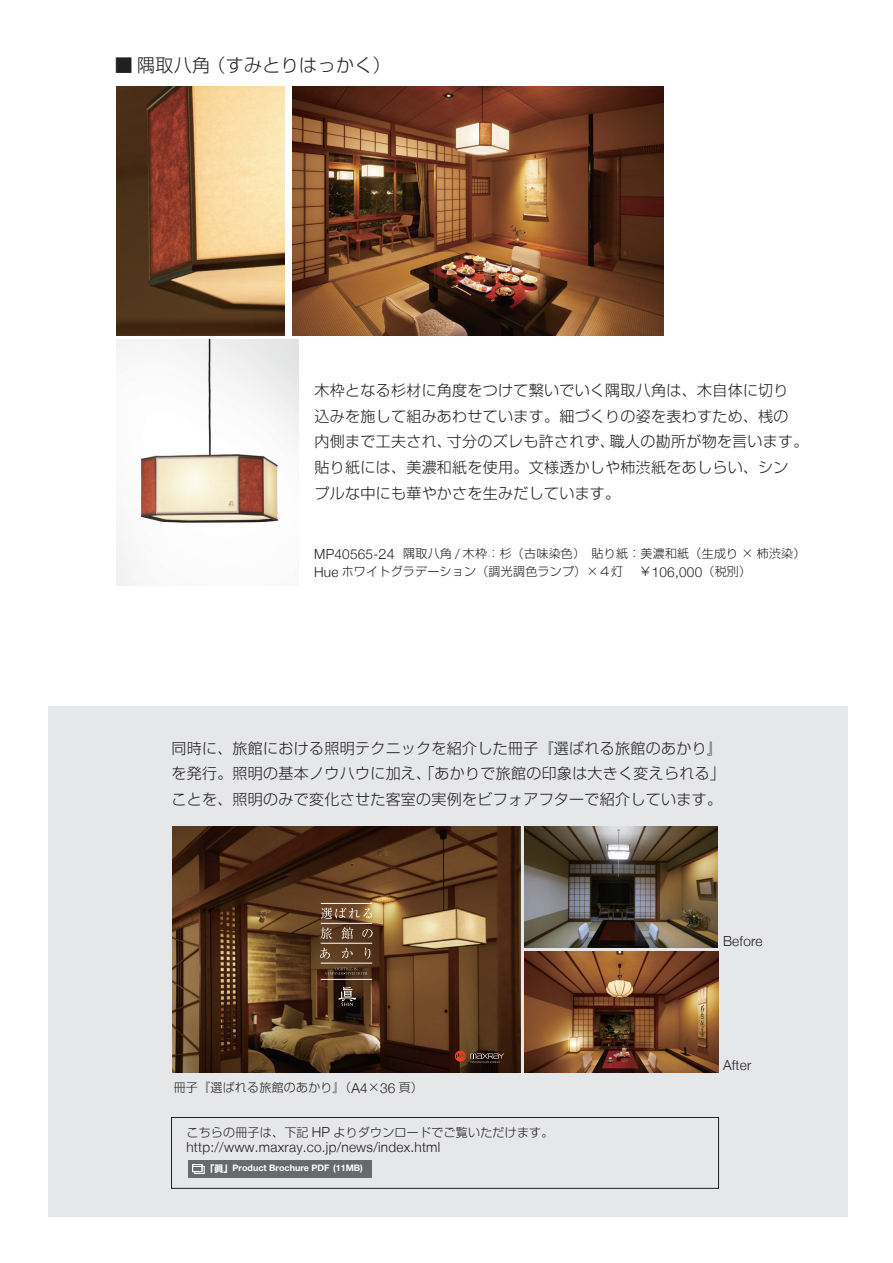
<style>
.page{position:relative;width:893px;height:1263px;background:#fff}
.page>*{position:absolute;margin:0;border:0;box-sizing:border-box;transform-origin:0 0}
.t1{font:300 18px "Shin Go Pro";letter-spacing:.02em;color:#231f20}
.t2{font:300 15px/25.5px "Shin Go Pro";letter-spacing:.02em;color:#231f20}
.t3{font:300 13.8px "Helvetica Neue LT";letter-spacing:.02em;color:#231f20}
.t4{font:300 12px/18px "Shin Go Pro";letter-spacing:.02em;color:#231f20}
.t5{font:700 9px "Helvetica Neue LT Std";color:#fff}
.s1{font-family:"Helvetica Neue LT";font-size:13.8px}
.s2{font-family:"Helvetica Neue LT";font-size:14.4px}
.s3{font-family:"Shin Go Pro"}
</style>
<div class="page">
<div style="left:48px;top:707px;width:800px;height:510px;background:#e6e7e9"></div>
<img style="left:292px;top:87px;width:371px;height:249px">
<img style="left:116px;top:340px;width:183px;height:245px">
<img style="left:117px;top:87px;width:168px;height:249px">
<img style="left:524px;top:951px;width:194px;height:121px">
<img style="left:524px;top:826px;width:194px;height:121px">
<img style="left:173px;top:827px;width:347px;height:245px">
<svg style="left:338px;top:987px;width:18px;height:19px"></svg>
<svg style="left:455px;top:1050px;width:49px;height:13px"></svg>
<svg style="left:325px;top:968px;width:43px;height:7px"></svg>
<svg style="left:321px;top:907px;width:51px;height:12px"></svg>
<svg style="left:320px;top:927px;width:12px;height:12px"></svg>
<svg style="left:341px;top:927px;width:12px;height:12px"></svg>
<svg style="left:362px;top:929px;width:11px;height:9px"></svg>
<svg style="left:320px;top:948px;width:10px;height:11px"></svg>
<svg style="left:342px;top:948px;width:11px;height:10px"></svg>
<svg style="left:365px;top:948px;width:5px;height:11px"></svg>
<hr style="left:321px;top:903px;width:51px;height:1px;background:#fff">
<hr style="left:321px;top:923px;width:51px;height:1px;background:#fff">
<hr style="left:321px;top:943px;width:51px;height:1px;background:#fff">
<hr style="left:321px;top:963px;width:51px;height:1px;background:#fff">
<hr style="left:321px;top:979px;width:51px;height:1px;background:#fff">
<div style="left:171px;top:1117px;width:548px;height:72px;border:1px solid #231f20"></div>
<div style="left:188px;top:1160px;width:183px;height:17px;background:#67696b"></div>
<div style="left:192px;top:1164px;width:10px;height:8px;border:1px solid #fff"></div>
<svg style="left:192px;top:1166px;width:13px;height:8px"></svg>
<p class="t1" style="left:115px;top:50px;width:278px">■ 隅取八角（すみとりはっかく）</p>
<p class="t2" style="left:315px;top:376px;width:495px">木枠となる杉材に角度をつけて繋いでいく隅取八角は、木自体に切り<br>込みを施して組みあわせています。細づくりの姿を表わすため、桟の<br>内側まで工夫され、寸分のズレも許されず、職人の勘所が物を言います。貼り紙には、美濃和紙を使用。文様透かしや柿渋紙をあしらい、シン<br>プルな中にも華やかさを生みだしています。</p>
<p class="t4" style="left:314px;top:543px;width:493px"><span class="s1">MP40565-</span><span class="s2">24</span> 隅取八角 <span class="s1">/</span> 木枠：杉（古味染色）　貼り紙：美濃和紙（生成り × 柿渋染）<br><span class="s1">Hue</span> ホワイトグラデーション（調光調色ランプ）×４灯　￥<span class="s1">106,000</span>（税別）</p>
<p class="t2" style="left:171px;top:733px;width:555px">同時に、旅館における照明テクニックを紹介した冊子『選ばれる旅館のあかり』を発行。照明の基本ノウハウに加え、「あかりで旅館の印象は大きく変えられる」ことを、照明のみで変化させた客室の実例をビフォアフターで紹介しています。</p>
<p class="t3" style="left:723px;top:933px;width:41px">Before</p>
<p class="t4" style="left:174px;top:1077px;width:251px">冊子『選ばれる旅館のあかり』（<span class="s1">A4</span>×<span class="s1">36</span> 頁）</p>
<p class="t4" style="left:186px;top:1122px;width:369px">こちらの冊子は、下記 <span class="s1">HP</span> よりダウンロードでご覧いただけます。</p>
<p class="t3" style="left:186px;top:1139px;width:255px">http://www.maxray.co.jp/news/index.html</p>
<p class="t5" style="left:206px;top:1163px;width:159px"><span class="s3">「眞」</span>Product Brochure PDF (11MB)</p>
<p class="t3" style="left:723px;top:1057px;width:30px">After</p>
</div>
